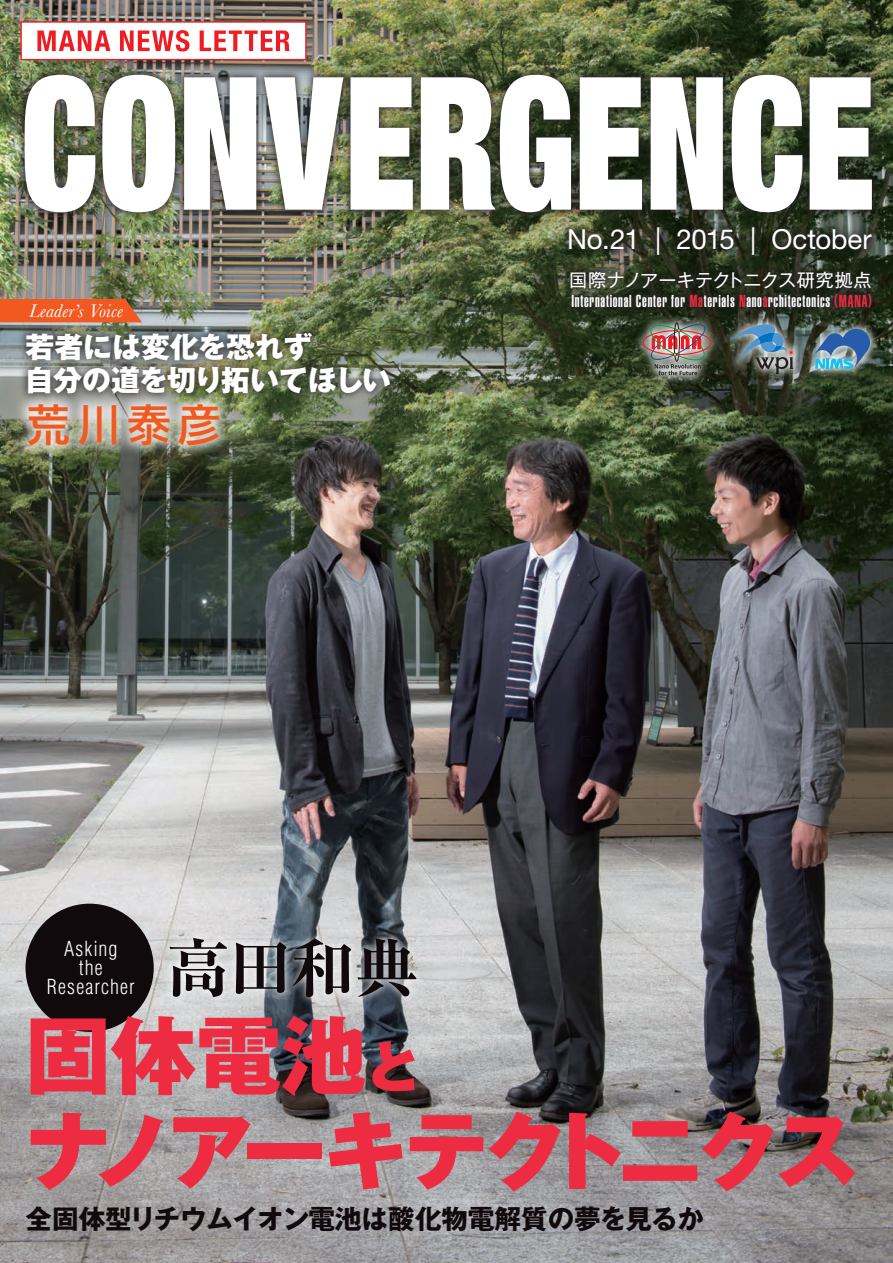
<style>
.page{position:relative;width:893px;height:1263px;background:#fff}
.page>*{position:absolute;margin:0;border:0;box-sizing:border-box;transform-origin:0 0}
.t1{font:800 85.2px/95.4px "Gothic MB101 Pro";letter-spacing:-.075em;color:#ed2c41}
.t2{font:700 expanded 63.75px "Ryumin Pr 5";color:#110a0c}
.t3{font:45.75px "Rodin Pro DB";color:#f15921}
.t4{font:800 28.8px/32.7px "Gothic MB101 Pro";color:#fff}
.t5{font:27.6px "Helvetica Neue";letter-spacing:-.005em;color:#fff}
.t6{font:700 26.55px "Gothic MB101 Pr 6";color:#110a0c}
.t7{font:300 condensed 20.25px/19px "Helvetica";letter-spacing:.055em;color:#fff;text-align:center}
.t8{font:italic 19.2px "Baskerville";letter-spacing:.01em;color:#fff}
.t9{font:18px "Gothic MB101 Pro";letter-spacing:.01em;color:#fff}
.t10{font:900 extra-condensed 16.95px "Helvetica";letter-spacing:.04em;color:#fff}
.s1{color:#ed2c41}
.s2{font-weight:900;font-size:55.5px}
</style>
<div class="page">
<img style="left:1px;top:0;width:892px;height:1263px">
<hr style="left:0;top:0;width:1px;height:1263px;background:#231f20">
<p class="t8" style="left:29px;top:299px;width:95px">Leader’s Voice</p>
<h3 class="t4" style="left:25px;top:327px;width:368px">若者には変化を恐れず<br>自分の道を切り拓いてほしい</h3>
<h3 class="t3" style="left:26px;top:394px;width:198px">荒川泰彦</h3>
<h3 class="t5" style="left:567px;top:223px;width:306px">No.21 | 2015 | October</h3>
<p class="t9" style="left:569px;top:265px;width:304px">国際ナノアーキテクトニクス研究拠点</p>
<p class="t10" style="left:571px;top:291px;width:302px">International Center for <span class="s1">Ma</span>terials <span class="s1">N</span>ano<span class="s1">a</span>rchitectonics <span class="s1">(MANA)</span></p>
<h2 class="t2" style="left:166px;top:918px;width:254px">高田和典</h2>
<p class="t7" style="left:47px;top:939px;width:89px">Asking<br>the<br>Researcher</p>
<h1 class="t1" style="left:26px;top:997px;width:835px">固体電池<span class="s2">と<br></span>ナノアーキテクトニクス</h1>
<h3 class="t6" style="left:26px;top:1196px;width:680px">全固体型リチウムイオン電池は酸化物電解質の夢を見るか</h3>
</div>
